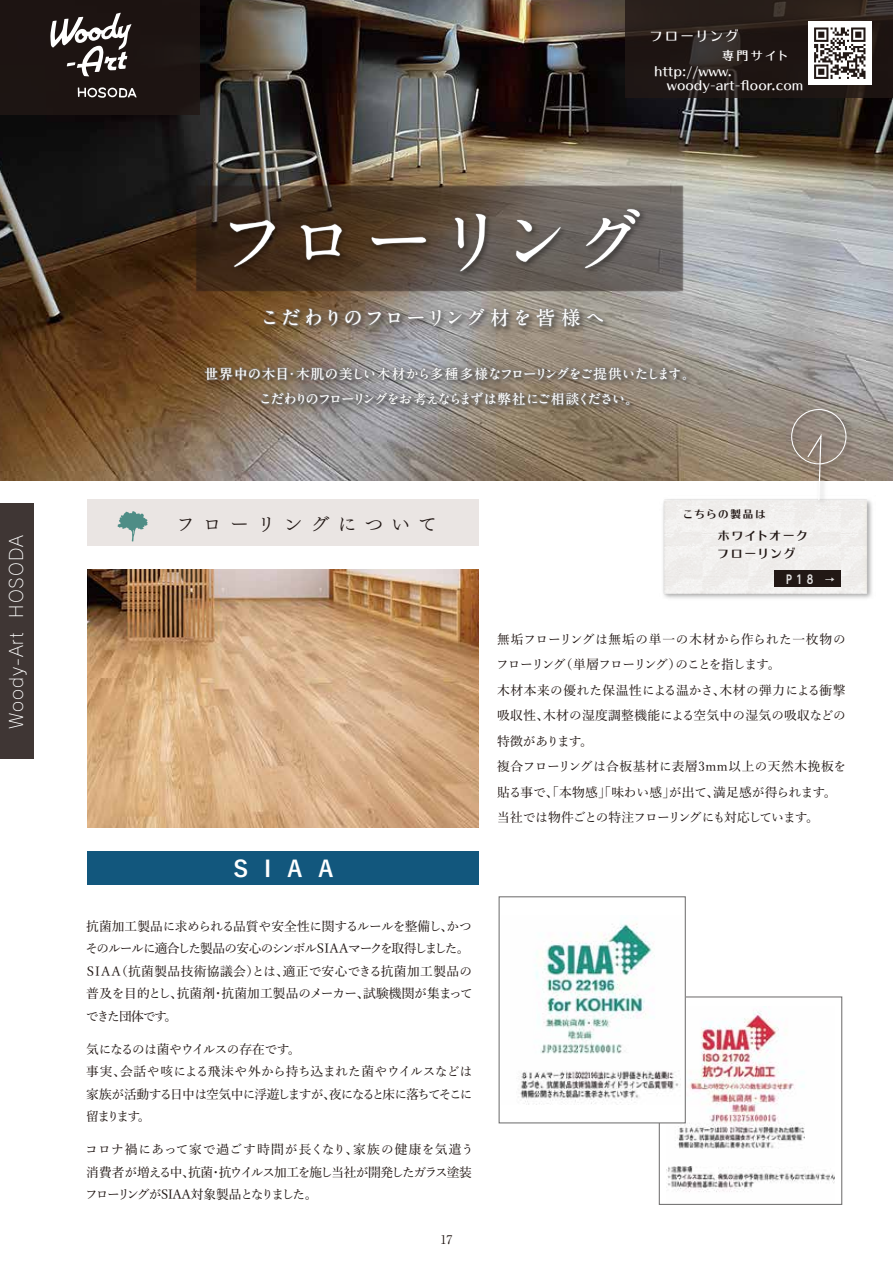
<style>
.page{position:relative;width:893px;height:1263px;background:#fff}
.page>*{position:absolute;margin:0;border:0;box-sizing:border-box;transform-origin:0 0}
.t1{font:700 69px "A1 Mincho Std";letter-spacing:.05em;color:#fff}
.t2{font:700 22.5px "Yu Go";color:#fff}
.t3{font:700 19.5px "A1 Mincho Std";letter-spacing:.105em;color:#fff}
.t4{font:18px "Rodin Pro L";letter-spacing:.05em;color:#fff}
.t5{font:18px "UD Mincho Pr 6 L";letter-spacing:.4em;color:#221815;scale:1.07 1}
.t6{font:700 13.5px/25.5px "A1 Mincho Std";letter-spacing:-.08em;color:#fff}
.t7{font:13.5px "UD Typos 512 Std";letter-spacing:.12em;color:#fff}
.t8{font:500 12.75px/22.5px "Yu Min";letter-spacing:-.035em;color:#221815}
.t9{font:500 12.75px/25.5px "Yu Min";color:#221815}
.t10{font:500 12.75px/25.5px "Yu Min";letter-spacing:-.055em;color:#221815}
.t11{font:500 12.75px/25.5px "Yu Min";letter-spacing:.02em;color:#221815}
.t12{font:500 12.75px/22.5px "Yu Min";letter-spacing:-.065em;color:#221815}
.t13{font:500 12.75px "Yu Min";letter-spacing:-.135em;color:#221815}
.t14{font:500 12.75px "Yu Min";letter-spacing:.045em;color:#221815}
.t15{font:500 12.75px "Yu Min";letter-spacing:.025em;color:#221815}
.t16{font:500 12.75px/22.5px "Yu Min";letter-spacing:-.105em;color:#221815}
.t17{font:500 12.75px "Yu Min";letter-spacing:-.005em;color:#221815}
.t18{font:500 12.75px "Yu Min";letter-spacing:.03em;color:#221815}
.t19{font:500 12.75px "Yu Min";letter-spacing:-.075em;color:#221815}
.t20{font:500 12.75px "Yu Min";letter-spacing:-.015em;color:#221815}
.t21{font:500 12.75px "Yu Min";letter-spacing:.08em;color:#221815}
.t22{font:500 12.75px "Yu Min";letter-spacing:-.09em;color:#221815}
.t23{font:12px/15.9px "UD Typos 512 Std";color:#fff}
.t24{font:12px "UD Typos 515 Std";letter-spacing:.095em;color:#221815}
.t25{font:700 12px "UD Shin Go Pro De";color:#fff;scale:.83 1}
.t26{font:700 12px "A1 Mincho Std";color:#221815}
.t27{font:10.5px "UD Typos 515 Std";letter-spacing:.16em;color:#221815}
</style>
<div class="page">
<img style="left:0;top:0;width:893px;height:480px">
<img style="left:142px;top:132px;width:594px;height:213px">
<div style="left:659px;top:996px;width:183px;height:209px;border:1px solid #727171"></div>
<img style="left:666px;top:1006px;width:169px;height:186px">
<div style="left:499px;top:897px;width:186px;height:226px;background:#fff"></div>
<div style="left:499px;top:896px;width:187px;height:227px;border:1px solid #727171"></div>
<div style="left:87px;top:852px;width:391px;height:33px;background:#12577d"></div>
<img style="left:258px;top:303px;width:361px;height:35px">
<svg style="left:263px;top:307px;width:342px;height:22px;background:#877d72"></svg>
<img style="left:222px;top:201px;width:448px;height:87px">
<svg style="left:229px;top:219px;width:47px;height:49px;background:#3a291c"></svg>
<svg style="left:299px;top:223px;width:44px;height:38px;background:#443120"></svg>
<svg style="left:370px;top:236px;width:57px;height:10px"></svg>
<svg style="left:454px;top:213px;width:33px;height:60px;background:#5c534d"></svg>
<svg style="left:515px;top:219px;width:47px;height:44px;background:#655e59"></svg>
<svg style="left:583px;top:207px;width:58px;height:62px;background:#65605d"></svg>
<img style="left:138px;top:360px;width:619px;height:62px">
<svg style="left:203px;top:366px;width:484px;height:48px;background:#877d72"></svg>
<img style="left:518px;top:921px;width:163px;height:183px">
<div style="left:87px;top:499px;width:391px;height:47px;background:#eae5e3"></div>
<svg style="left:118px;top:511px;width:30px;height:30px"></svg>
<img style="left:87px;top:570px;width:391px;height:258px">
<img style="left:610px;top:446px;width:283px;height:153px">
<img style="left:802px;top:473px;width:30px;height:37px">
<svg style="left:806px;top:473px;width:16px;height:28px"></svg>
<img style="left:787px;top:404px;width:68px;height:69px">
<div style="left:791px;top:409px;width:55px;height:55px;border:1px solid #fff;border-radius:50%"></div>
<div style="left:774px;top:571px;width:67px;height:16px;background:#221815"></div>
<svg style="left:625px;top:0;width:268px;height:98px;background:#251c18"></svg>
<div style="left:808px;top:21px;width:64px;height:64px;background:#fff"></div>
<svg style="left:814px;top:27px;width:51px;height:52px"></svg>
<div style="left:0;top:0;width:200px;height:115px;background:#221815"></div>
<svg style="left:78px;top:87px;width:59px;height:11px"></svg>
<svg style="left:50px;top:13px;width:81px;height:63px"></svg>
<div style="left:0;top:504px;width:34px;height:255px;background:#3f3634"></div>
<h3 class="t4" style="left:5px;top:618px;width:84px;rotate:-90deg">HOSODA</h3>
<h3 class="t4" style="left:5px;top:729px;width:98px;rotate:-90deg">Woody-Art</h3>
<p class="t7" style="left:649px;top:24px;width:90px">フローリング</p>
<p class="t23" style="left:654px;top:47px;width:136px;text-indent:-4px">　　　　　専門サイトhttp://www.</p>
<p class="t23" style="left:667px;top:77px;width:138px">woody-art-floor.com</p>
<h1 class="t1" style="left:218px;top:185px;width:428px">フローリング</h1>
<h3 class="t3" style="left:260px;top:302px;width:346px">こだわりのフローリング材を皆様へ</h3>
<p class="t6" style="left:296px;top:359px;width:401px">木肌の美しい木材から多種多様なフローリングをご提供いたします。</p>
<p class="t6" style="left:259px;top:359px;width:382px;text-indent:-54px">世界中の木目<br>こだわりのフローリングをお考えならまずは弊社にご相談ください。</p>
<p class="t6" style="left:285px;top:359px;width:15px">・</p>
<h3 class="t5" style="left:176px;top:508px;width:246px">フローリングについて</h3>
<h2 class="t2" style="left:234px;top:856px;width:102px">SIAA</h2>
<p class="t8" style="left:86px;top:913px;width:387px">抗菌加工製品に求められる品質や安全性に関するルールを整備しかつ</p>
<p class="t8" style="left:441px;top:913px;width:14px">、</p>
<p class="t13" style="left:86px;top:937px;width:385px">そのルールに適合した製品の安心のシンボルＳＩＡＡマークを取得しました。</p>
<p class="t15" style="left:283px;top:959px;width:191px">適正で安心できる抗菌加工製品の</p>
<p class="t18" style="left:115px;top:959px;width:146px">（抗菌製品技術協議会）</p>
<p class="t8" style="left:252px;top:958px;width:38px">とは、</p>
<p class="t8" style="left:84px;top:958px;width:40px">ＳＩＡＡ</p>
<p class="t17" style="left:86px;top:982px;width:130px">普及を目的とし抗菌剤</p>
<p class="t8" style="left:165px;top:981px;width:20px;text-align:center">、。</p>
<p class="t17" style="left:363px;top:982px;width:111px">試験機関が集まって</p>
<p class="t9" style="left:222px;top:979px;width:149px">抗菌加工製品のメーカー、</p>
<p class="t8" style="left:212px;top:981px;width:14px">・</p>
<p class="t22" style="left:86px;top:1004px;width:83px">できた団体です</p>
<p class="t8" style="left:120px;top:1036px;width:354px;text-indent:-34px">気になるのは菌やウイルスの存在です。<br>会話や咳による飛沫や外から持ち込まれた菌やウイルスなどは</p>
<p class="t12" style="left:86px;top:1059px;width:388px">事実、<br>家族が活動する日中は空気中に浮遊しますが夜になると床に落ちてそこに</p>
<p class="t8" style="left:323px;top:1081px;width:14px">、</p>
<p class="t8" style="left:138px;top:1104px;width:14px">。</p>
<p class="t8" style="left:86px;top:1104px;width:55px">留まります</p>
<p class="t21" style="left:353px;top:1138px;width:122px">家族の健康を気遣う</p>
<p class="t8" style="left:85px;top:1137px;width:388px">コロナ禍にあって家で過ごす時間が長くなり、<br>消費者が増える中抗菌抗ウイルス加工を施し当社が開発したガラス塗装</p>
<p class="t8" style="left:210px;top:1159px;width:14px">・</p>
<p class="t16" style="left:85px;top:1159px;width:234px;text-indent:97px">、<br>フローリングがSIAA対象製品となりました。</p>
<p class="t26" style="left:440px;top:1230px;width:13px">17</p>
<p class="t27" style="left:683px;top:505px;width:84px">こちらの製品は</p>
<p class="t24" style="left:718px;top:525px;width:92px">ホワイトオーク</p>
<p class="t24" style="left:717px;top:543px;width:80px">フローリング</p>
<p class="t25" style="left:786px;top:569px;width:34px">P 1 8</p>
<p class="t25" style="left:825px;top:569px;width:14px">→</p>
<p class="t9" style="left:675px;top:625px;width:172px;text-indent:-178px">無垢フローリングは無垢の単一の木材から作られた一枚物ののことを指します。</p>
<p class="t19" style="left:560px;top:653px;width:123px">（単層フローリング）</p>
<p class="t8" style="left:496px;top:652px;width:71px">フローリング</p>
<p class="t15" style="left:720px;top:678px;width:127px">木材の弾力による衝撃</p>
<p class="t11" style="left:543px;top:676px;width:304px;text-indent:-46px">木材本来の優れた保温性による温かさ、<br>木材の湿度調整機能による空気中の湿気の吸収などの</p>
<p class="t8" style="left:497px;top:703px;width:53px">吸収性、</p>
<p class="t8" style="left:497px;top:728px;width:97px">特徴があります。</p>
<p class="t14" style="left:497px;top:755px;width:351px">複合フローリングは合板基材に表層3mm以上の天然木挽板を</p>
<p class="t20" style="left:713px;top:780px;width:125px">満足感が得られます。</p>
<p class="t10" style="left:497px;top:778px;width:323px">貼る事で、「本物感」「味わい感」<br>当社では物件ごとの特注フローリングにも対応しています。</p>
<p class="t8" style="left:669px;top:779px;width:52px">が出て、</p>
</div>
